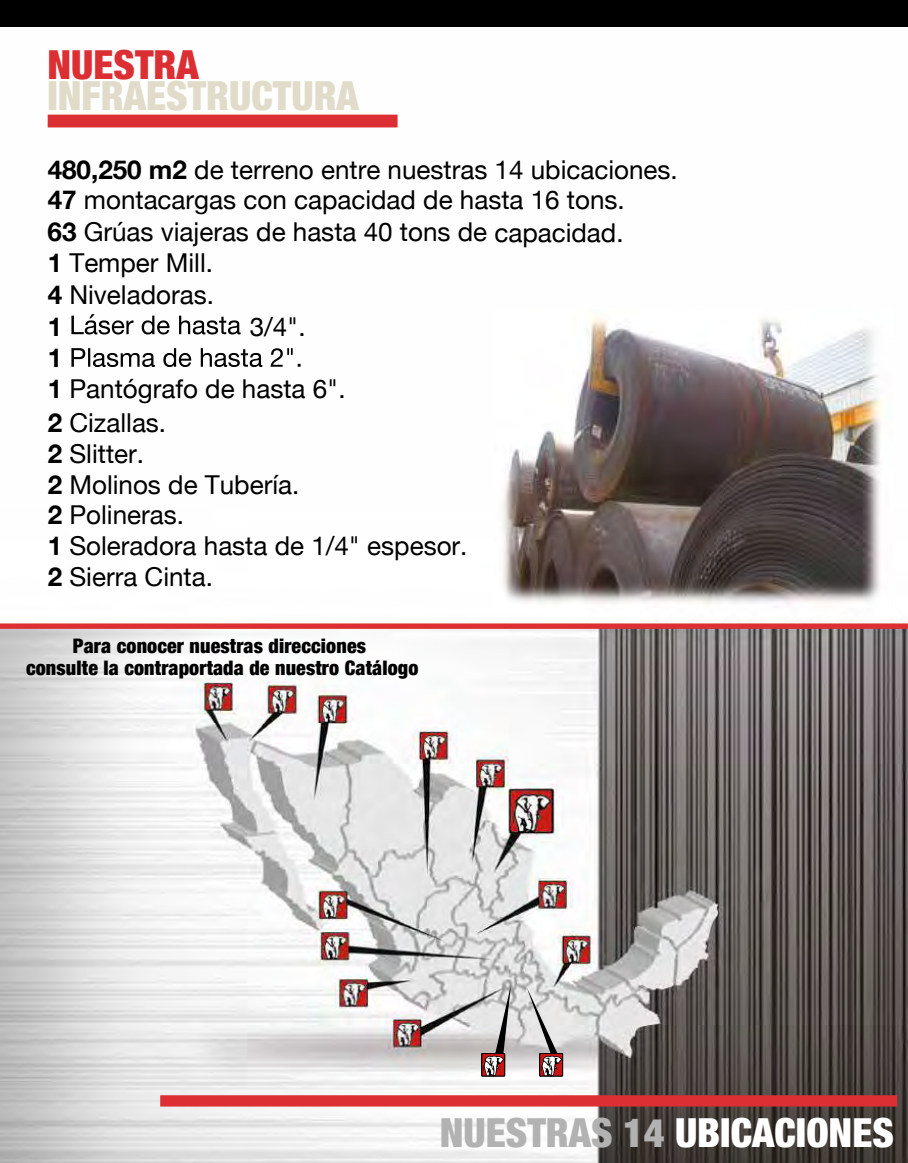
<style>
.page{position:relative;width:908px;height:1163px;background:#fff}
.page>*{position:absolute;margin:0;border:0;box-sizing:border-box;transform-origin:0 0}
.t1{font:900 condensed 40px "Helvetica Neue";color:#fff}
.t2{font:900 condensed 40px "Helvetica Neue";color:#e0dcc9}
.t3{font:900 condensed 40px "Helvetica Neue";color:#dc2f34}
.t4{font:26px/31.4px "Helvetica Neue";color:#000}
.t5{font:900 condensed 20px/22.2px "Helvetica Neue";letter-spacing:.01em;color:#000;text-align:center}
.s1{font-weight:700}
.s2{color:#b3b2b2}
</style>
<div class="page">
<img style="left:0;top:26px;width:907px;height:1136px">
<div style="left:160px;top:1095px;width:736px;height:11px;background:#dc2f34"></div>
<div style="left:0;top:623px;width:907px;height:5px;background:#dc2f34"></div>
<svg style="left:71px;top:314px;width:169px;height:20px"></svg>
<svg style="left:71px;top:348px;width:229px;height:19px"></svg>
<img style="left:494px;top:310px;width:397px;height:297px">
<div style="left:48px;top:115px;width:348px;height:12px;background:#dc2f34"></div>
<div style="left:481px;top:1052px;width:24px;height:24px;background:#000"></div>
<svg style="left:482px;top:984px;width:29px;height:92px;background:#b1a3a3"></svg>
<svg style="left:539px;top:1052px;width:24px;height:24px"></svg>
<svg style="left:540px;top:1053px;width:22px;height:22px"></svg>
<svg style="left:526px;top:987px;width:35px;height:89px;background:#c2b7b7"></svg>
<div style="left:0;top:0;width:907px;height:26px;background:#000"></div>
<h1 class="t3" style="left:47px;top:40px;width:153px">NUESTRA</h1>
<h1 class="t2" style="left:47px;top:71px;width:313px">INFRAESTRUCTURA</h1>
<p class="t4" style="left:47px;top:153px;width:631px"><span class="s1">480,250 m2</span> de terreno entre nuestras 14 ubicaciones.<br><span class="s1">47</span> montacargas con capacidad de hasta 16 tons.<br><span class="s1">63</span> Grúas viajeras de hasta 40 tons de capacidad.<br><span class="s1">1</span> Temper Mill.<br><span class="s1">4</span> Niveladoras.<br><span class="s1">1<br>1<br>1</span> Pantógrafo de hasta 6".</p>
<p class="t4" style="left:48px;top:407px;width:421px;line-height:30.8px"><span class="s1">2</span> Cizallas.<br><span class="s1">2</span> Slitter.<br><span class="s1">2</span> Molinos de Tubería.<br><span class="s1">2</span> Polineras.<br><span class="s1">1</span> Soleradora hasta de 1/4" espesor.<br><span class="s1">2</span> Sierra Cinta.</p>
<p class="t4" style="left:249px;top:310px;width:57px">3/4".</p>
<p class="t5" style="left:26px;top:634px;width:394px">Para conocer nuestras direcciones<br>consulte la contraportada de nuestro Catálogo</p>
<h1 class="t1" style="left:439px;top:1107px;width:455px"><span class="s2">NUESTRAS 14</span> UBICACIONES</h1>
</div>
